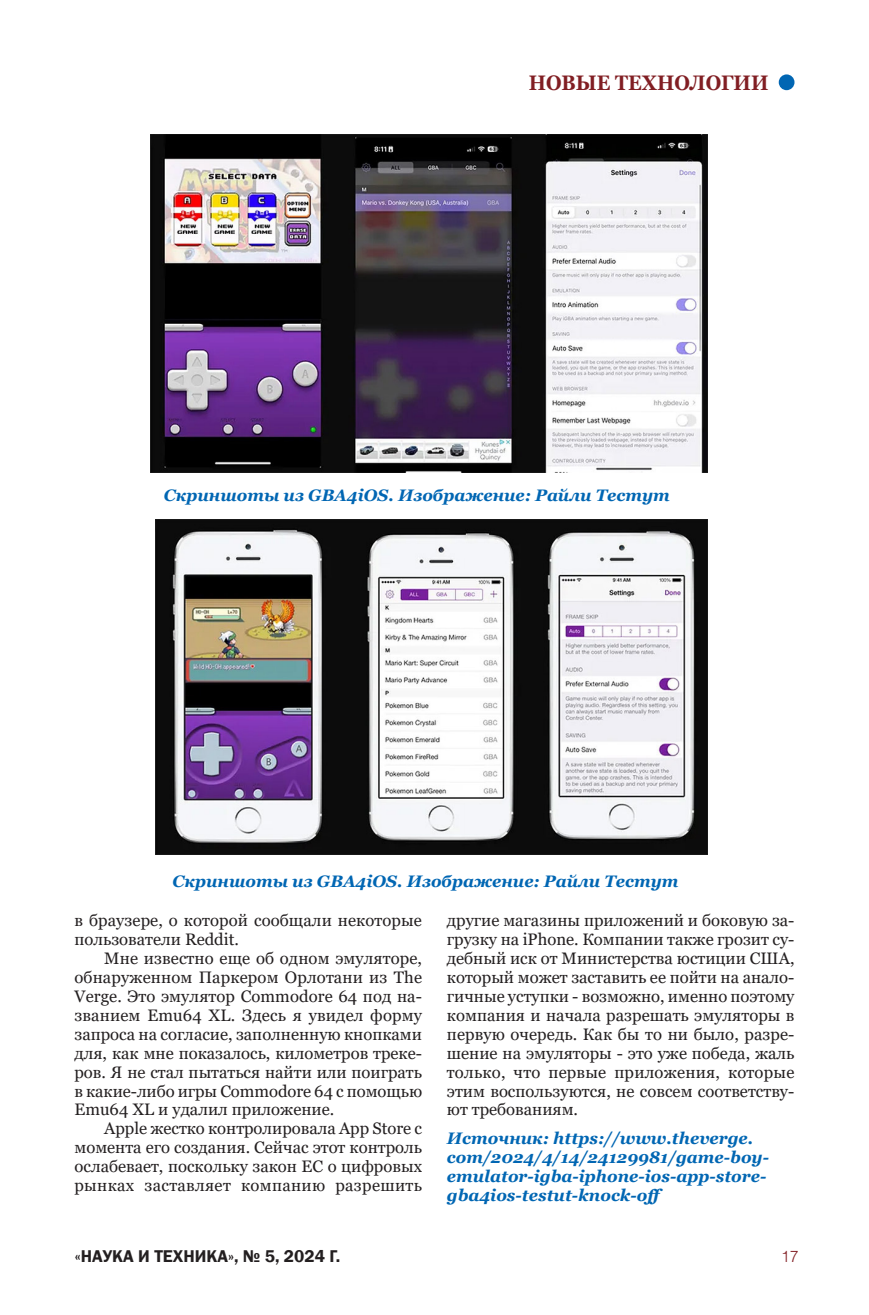
<style>
.page{position:relative;width:869px;height:1315px;background:#fff}
.page>*{position:absolute;margin:0;border:0;box-sizing:border-box;transform-origin:0 0}
.Рубрика{font:700 21px "Georgia";color:#811e23;scale:.9 1}
.t1{font:600 17.5px "Franklin Gothic";color:#231f20}
.текст_мой{font:16.62px/18.9px "Georgia";color:#231f20;text-align:justify}
.подпись_под_фото{font:italic 700 16.62px/18.9px "Georgia";color:#0166b3}
.t2{font:300 15.75px "Helios";color:#811e23}
</style>
<div class="page">
<div style="left:778px;top:74px;width:16px;height:16px;background:#0166b3;border-radius:50%"></div>
<img style="left:156px;top:519px;width:551px;height:335px">
<img style="left:150px;top:135px;width:557px;height:337px">
<p class="Рубрика" style="left:528px;top:70px;width:268px">НОВЫЕ ТЕХНОЛОГИИ</p>
<p class="подпись_под_фото" style="left:164px;top:486px;width:507px">Скриншоты из GBA4iOS. Изображение: Райли Тестут</p>
<p class="подпись_под_фото" style="left:172px;top:872px;width:507px">Скриншоты из GBA4iOS. Изображение: Райли Тестут</p>
<p class="текст_мой" style="left:74px;top:911px;width:349px">в браузере, о которой сообщали некоторые пользователи Reddit.</p>
<p class="текст_мой" style="left:74px;top:949px;width:349px;text-indent:30px">Мне известно еще об одном эмуляторе, обнаруженном Паркером Орлотани из The Verge. Это эмулятор Commodore 64 под на&shy;званием Emu64 XL. Здесь я увидел форму запроса на согласие, заполненную кнопками для, как мне показалось, километров треке&shy;ров. Я не стал пытаться найти или поиграть в какие-либо игры Commodore 64 с помощью Emu64 XL и удалил приложение.</p>
<p class="текст_мой" style="left:74px;top:1119px;width:349px;text-indent:30px">Apple жестко контролировала App Store с момента его создания. Сейчас этот контроль ослабевает, поскольку закон ЕС о цифровых рынках заставляет компанию разрешить</p>
<p class="текст_мой" style="left:446px;top:911px;width:349px">другие магазины приложений и боковую за&shy;грузку на iPhone. Компании также грозит су&shy;дебный иск от Министерства юстиции США, который может заставить ее пойти на анало&shy;гичные уступки - возможно, именно поэтому компания и начала разрешать эмуляторы в первую очередь. Как бы то ни было, разре&shy;шение на эмуляторы - это уже победа, жаль только, что первые приложения, которые этим воспользуются, не совсем соответству&shy;ют требованиям.</p>
<p class="подпись_под_фото" style="left:446px;top:1129px;width:323px">Источник: https://www.theverge. com/2024/4/14/24129981/game-boy&shy;emulator-igba-iphone-ios-app-store&shy;gba4ios-testut-knock-off</p>
<p class="t1" style="left:75px;top:1244px;width:267px">«НАУКА И ТЕХНИКА», № 5, 2024 Г.</p>
<p class="t2" style="left:780px;top:1247px;width:19px">17</p>
</div>
